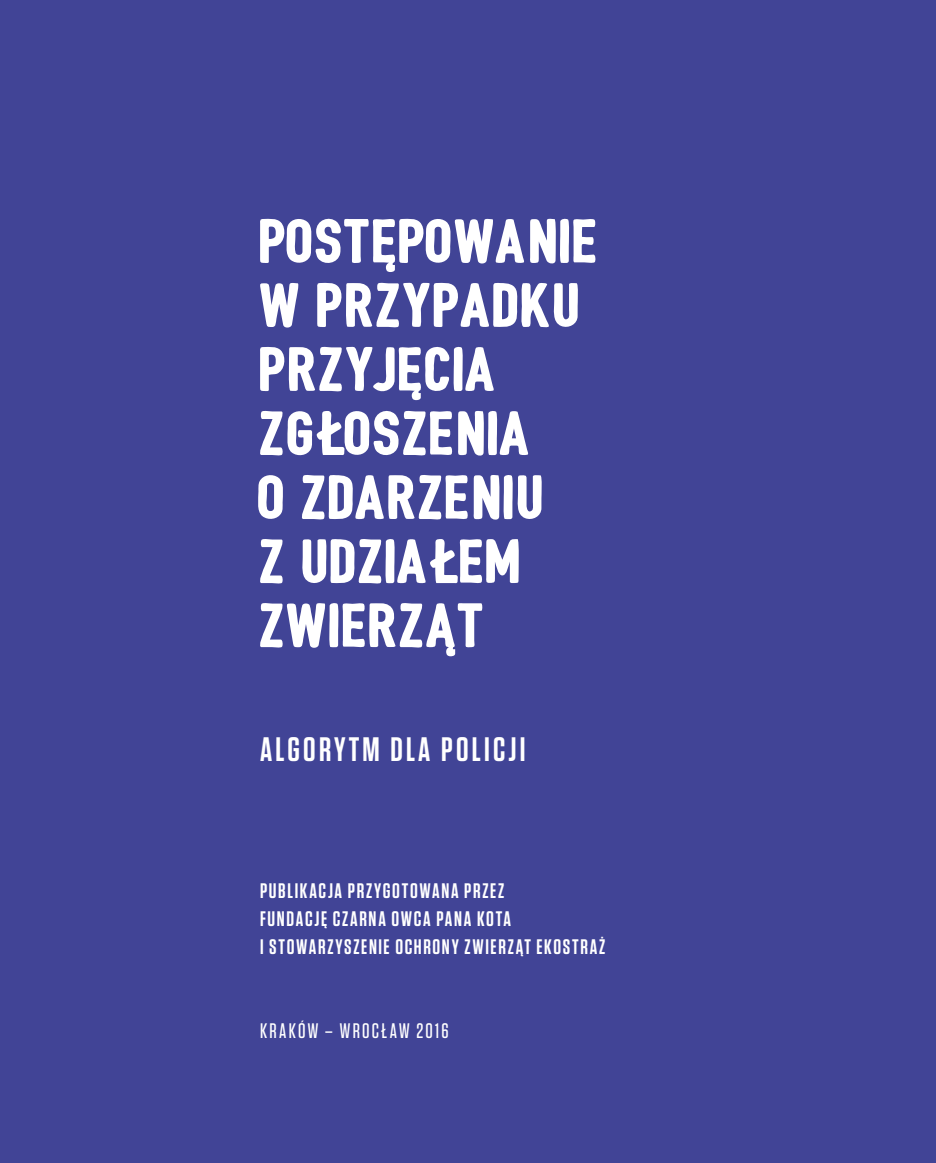
<style>
.page{position:relative;width:936px;height:1163px;background:#fff}
.page>*{position:absolute;margin:0;border:0;box-sizing:border-box;transform-origin:0 0}
.t1{font:60px/64px "Bushcraft one";letter-spacing:.02em;color:#fff}
.t2{font:600 33.8px "Tungsten";letter-spacing:.095em;color:#fff}
.t3{font:600 21px/28px "Tungsten";letter-spacing:.08em;color:#fff}
.t4{font:500 21px "Tungsten";letter-spacing:.105em;color:#fff}
</style>
<div class="page">
<div style="left:0;top:0;width:935px;height:1162px;background:#414496"></div>
<p class="t1" style="left:260px;top:208px;width:340px">POSTĘPOWANIE<br>W PRZYPADKU<br>PRZYJĘCIA<br>ZGŁOSZENIA<br>O ZDARZENIU<br>Z UDZIAŁEM<br>ZWIERZĄT</p>
<p class="t2" style="left:260px;top:731px;width:267px">ALGORYTM DLA POLICJI</p>
<p class="t3" style="left:260px;top:876px;width:347px">PUBLIKACJA PRZYGOTOWANA PRZEZ<br>FUNDACJĘ CZARNA OWCA PANA KOTA<br>I STOWARZYSZENIE OCHRONY ZWIERZĄT EKOSTRAŻ</p>
<p class="t4" style="left:260px;top:1019px;width:190px">KRAKÓW – WROCŁAW 2016</p>
</div>
